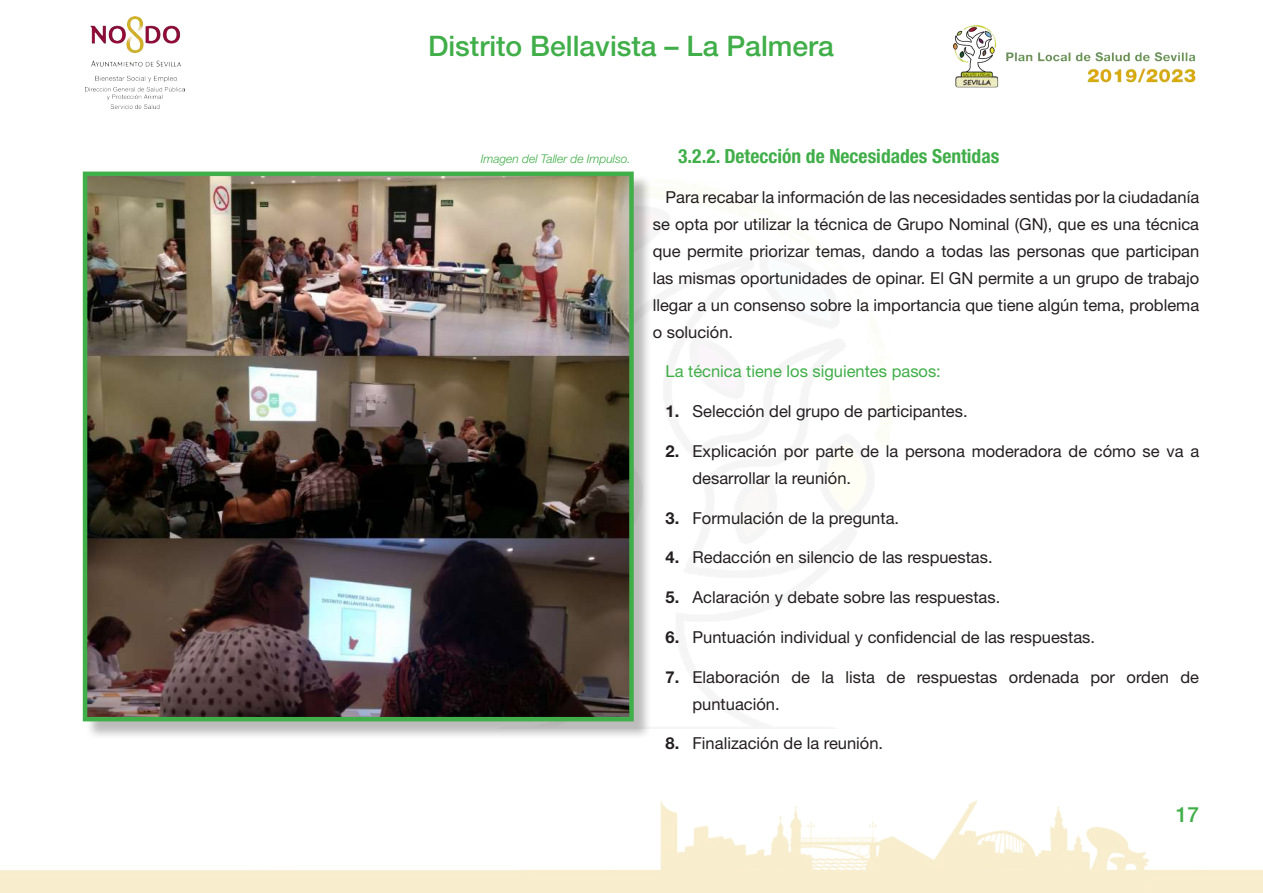
<style>
.page{position:relative;width:1263px;height:893px;background:#fff}
.page>*{position:absolute;margin:0;border:0;box-sizing:border-box;transform-origin:0 0}
.t1{font:500 28.35px "Helvetica Neue LT Std";color:#40ae49}
.t2{font:500 21px "Helvetica Neue LT Std";color:#40ae49}
.t3{font:700 condensed 19.5px "Helvetica Neue LT Std";color:#40ae49}
.t4{font:16.5px/27px "Helvetica Neue LT Std";color:#231f20}
.t5{font:16.5px "Helvetica Neue LT Std";color:#40ae49}
.t6{font:italic 300 12px "Helvetica Neue LT Std";color:#40ae49}
.s1{font-weight:700}
</style>
<div class="page">
<img style="left:953px;top:24px;width:243px;height:64px">
<img style="left:85px;top:16px;width:100px;height:92px">
<img style="left:0;top:800px;width:1263px;height:93px">
<div style="left:722px;top:871px;width:424px;height:22px;background:#f8eecd"></div>
<div style="left:85px;top:174px;width:568px;height:566px;background:#231f20;opacity:.3"></div>
<img style="left:88px;top:177px;width:541px;height:539px">
<div style="left:83px;top:172px;width:551px;height:549px;border:4px solid #40ae49"></div>
<h1 class="t1" style="left:428px;top:29px;width:407px">Distrito Bellavista – La Palmera</h1>
<p class="t6" style="left:481px;top:152px;width:152px">Imagen del Taller de Impulso.</p>
<p class="t3" style="left:678px;top:144px;width:323px">3.2.2. Detección de Necesidades Sentidas</p>
<p class="t4" style="left:653px;top:183px;width:548px;text-align:justify;text-indent:13px">Para recabar la información de las necesidades sentidas por la ciudadanía se opta por utilizar la técnica de Grupo Nominal (GN), que es una técnica que permite priorizar temas, dando a todas las personas que participan las mismas oportunidades de opinar. El GN permite a un grupo de trabajo llegar a un consenso sobre la importancia que tiene algún tema, problema o solución.</p>
<p class="t5" style="left:665px;top:362px;width:277px">La técnica tiene los siguientes pasos:</p>
<p class="t4" style="left:665px;top:397px;width:304px"><span class="s1">1.</span> Selección del grupo de participantes.</p>
<p class="t4" style="left:692px;top:437px;width:508px;text-indent:-27px"><span class="s1">2.</span> Explicación por parte de la persona moderadora de cómo se va a desarrollar la reunión.</p>
<p class="t4" style="left:665px;top:504px;width:235px"><span class="s1">3.</span> Formulación de la pregunta.</p>
<p class="t4" style="left:665px;top:544px;width:329px"><span class="s1">4.</span> Redacción en silencio de las respuestas.</p>
<p class="t4" style="left:665px;top:583px;width:336px"><span class="s1">5.</span> Aclaración y debate sobre las respuestas.</p>
<p class="t4" style="left:665px;top:623px;width:431px"><span class="s1">6.</span> Puntuación individual y confidencial de las respuestas.</p>
<p class="t4" style="left:692px;top:663px;width:508px;text-indent:-27px"><span class="s1">7.</span> Elaboración de la lista de respuestas ordenada por orden de puntuación.</p>
<p class="t4" style="left:665px;top:730px;width:219px"><span class="s1">8.</span> Finalización de la reunión.</p>
<p class="t2" style="left:1176px;top:802px;width:25px">17</p>
</div>
